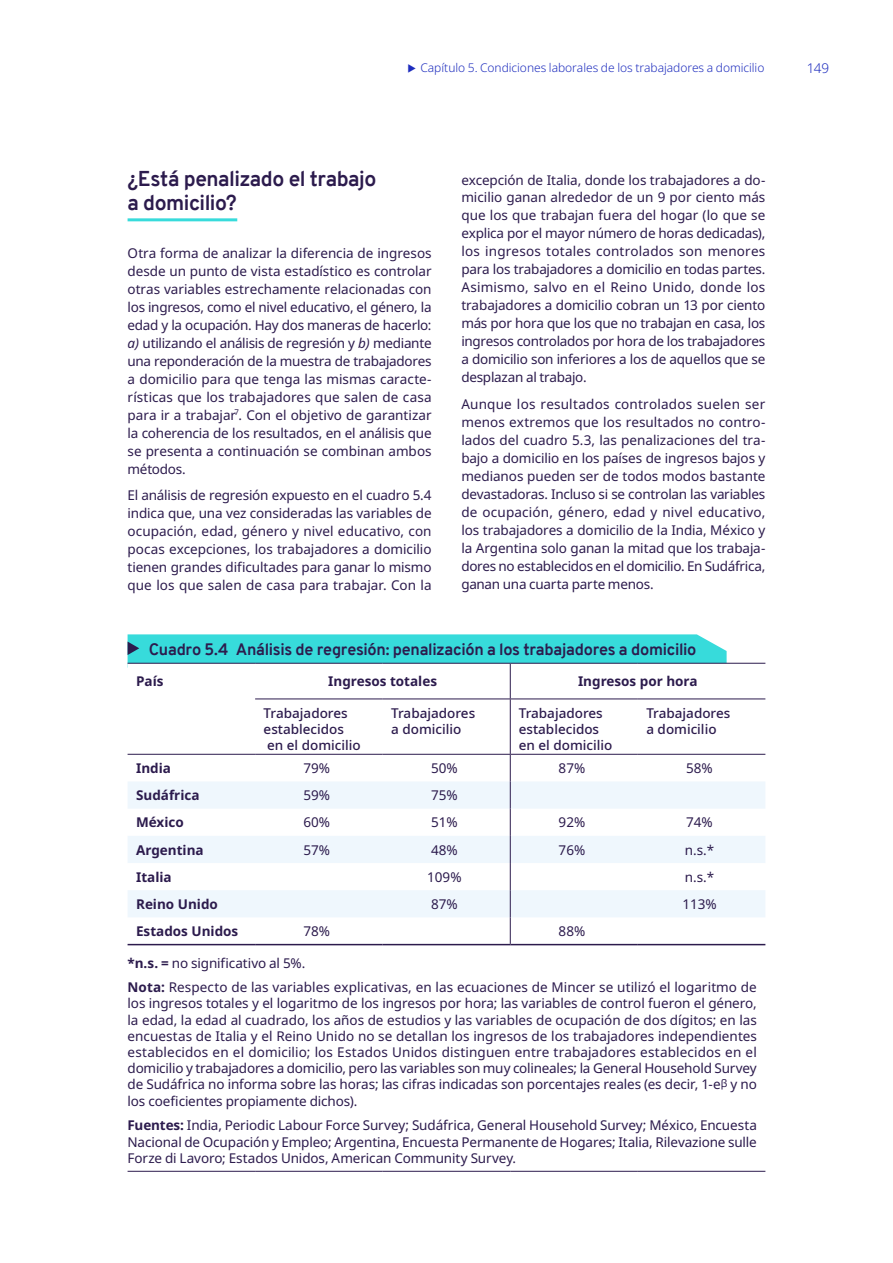
<style>
.page{position:relative;width:893px;height:1263px;background:#fff}
.page>*{position:absolute;margin:0;border:0;box-sizing:border-box;transform-origin:0 0}
.Heading_level_2_dark{font:700 21px/24px "Overpass";letter-spacing:-.02em;color:#2c1b4d}
.Pullout_stat_white{font:700 16.2px "Overpass";letter-spacing:-.015em;color:#2c1b4d}
.Body_text_dark_blue{font:13.5px/18px "Noto Sans";letter-spacing:-.015em;color:#2c1b4d;text-align:justify}
.Pullout_stat_white-2{font:13.5px/16.2px "Noto Sans";letter-spacing:-.01em;color:#2c1b4d;text-align:justify}
.Table{font:500 13.5px/16.2px "Noto Sans";color:#2c1b4d}
.Table-2{font:700 13.5px "Noto Sans";color:#2c1b4d}
.Table-3{font:13.5px "Noto Sans";color:#2c1b4d}
.Page_number{font:300 13.5px "Noto Sans";color:#1e2dbe}
.t1{font:300 12px "Noto Sans";letter-spacing:-.005em;color:#1e2dbe}
.s1{font-style:italic}
.s2{font-weight:700}
</style>
<div class="page">
<hr style="left:128px;top:218px;width:109px;height:3px;background:#37dbdb">
<svg style="left:128px;top:634px;width:599px;height:29px;background:#3cd9da"></svg>
<svg style="left:128px;top:664px;width:637px;height:280px"></svg>
<svg style="left:128px;top:781px;width:637px;height:136px;fill:#eff7fd"></svg>
<hr style="left:128px;top:1171px;width:127px;height:1px;background:#2c1b4d">
<hr style="left:255px;top:1171px;width:128px;height:1px;background:#2c1b4d">
<hr style="left:383px;top:1171px;width:127px;height:1px;background:#2c1b4d">
<hr style="left:510px;top:1171px;width:128px;height:1px;background:#2c1b4d">
<hr style="left:638px;top:1171px;width:127px;height:1px;background:#2c1b4d">
<hr style="left:128px;top:663px;width:127px;height:1px;background:#2c1b4d">
<hr style="left:255px;top:663px;width:128px;height:1px;background:#2c1b4d">
<hr style="left:383px;top:663px;width:127px;height:1px;background:#2c1b4d">
<hr style="left:510px;top:663px;width:128px;height:1px;background:#2c1b4d">
<hr style="left:638px;top:663px;width:127px;height:1px;background:#2c1b4d">
<hr style="left:255px;top:698px;width:128px;height:1px;background:#2c1b4d">
<hr style="left:383px;top:698px;width:127px;height:1px;background:#2c1b4d">
<hr style="left:510px;top:698px;width:128px;height:1px;background:#2c1b4d">
<hr style="left:638px;top:698px;width:127px;height:1px;background:#2c1b4d">
<hr style="left:128px;top:944px;width:127px;height:1px;background:#2c1b4d">
<hr style="left:255px;top:944px;width:128px;height:1px;background:#2c1b4d">
<hr style="left:383px;top:944px;width:127px;height:1px;background:#2c1b4d">
<hr style="left:510px;top:944px;width:128px;height:1px;background:#2c1b4d">
<hr style="left:638px;top:944px;width:127px;height:1px;background:#2c1b4d">
<hr style="left:128px;top:754px;width:127px;height:1px;background:#2c1b4d">
<hr style="left:255px;top:754px;width:128px;height:1px;background:#2c1b4d">
<hr style="left:383px;top:754px;width:127px;height:1px;background:#2c1b4d">
<hr style="left:510px;top:754px;width:128px;height:1px;background:#2c1b4d">
<hr style="left:638px;top:754px;width:127px;height:1px;background:#2c1b4d">
<hr style="left:510px;top:664px;width:1px;height:34px;background:#2c1b4d">
<hr style="left:510px;top:699px;width:1px;height:55px;background:#2c1b4d">
<svg style="left:510px;top:755px;width:1px;height:189px"></svg>
<p class="t1" style="left:420px;top:60px;width:346px">Capítulo 5. Condiciones laborales de los trabajadores a domicilio</p>
<p class="Page_number" style="left:807px;top:59px;width:24px">149</p>
<p class="Heading_level_2_dark" style="left:128px;top:167px;width:250px">¿Está penalizado el trabajo a domicilio?</p>
<p class="Body_text_dark_blue" style="left:128px;top:244px;width:306px">Otra forma de analizar la diferencia de ingresos desde un punto de vista estadístico es controlar otras variables estrechamente relacionadas con los ingresos, como el nivel educativo, el género, la edad y la ocupación. Hay dos maneras de hacerlo: <span class="s1">a)</span> utilizando el análisis de regresión y <span class="s1">b)</span> mediante una reponderación de la muestra de trabajadores a domicilio para que tenga las mismas caracte&shy;rísticas que los trabajadores que salen de casa para ir a trabajar<sup>7</sup>. Con el objetivo de garantizar la coherencia de los resultados, en el análisis que se presenta a continuación se combinan ambos métodos.</p>
<p class="Body_text_dark_blue" style="left:128px;top:487px;width:306px">El análisis de regresión expuesto en el cuadro 5.4 indica que, una vez consideradas las variables de ocupación, edad, género y nivel educativo, con pocas excepciones, los trabajadores a domicilio tienen grandes dificultades para ganar lo mismo que los que salen de casa para trabajar. Con la</p>
<p class="Body_text_dark_blue" style="left:461px;top:171px;width:306px">excepción de Italia, donde los trabajadores a do&shy;micilio ganan alrededor de un 9 por ciento más que los que trabajan fuera del hogar (lo que se explica por el mayor número de horas dedicadas), los ingresos totales controlados son menores para los trabajadores a domicilio en todas partes.<br>Asimismo, salvo en el Reino Unido, donde los trabajadores a domicilio cobran un 13 por ciento más por hora que los que no trabajan en casa, los ingresos controlados por hora de los trabajadores a domicilio son inferiores a los de aquellos que se desplazan al trabajo.</p>
<p class="Body_text_dark_blue" style="left:461px;top:395px;width:306px">Aunque los resultados controlados suelen ser menos extremos que los resultados no contro&shy;lados del cuadro 5.3, las penalizaciones del tra&shy;bajo a domicilio en los países de ingresos bajos y medianos pueden ser de todos modos bastante devastadoras. Incluso si se controlan las variables de ocupación, género, edad y nivel educativo, los trabajadores a domicilio de la India, México y la Argentina solo ganan la mitad que los trabaja&shy;dores no establecidos en el domicilio. En Sudáfrica, ganan una cuarta parte menos.</p>
<p class="Pullout_stat_white" style="left:149px;top:638px;width:549px">Cuadro 5.4 Análisis de regresión: penalización a los trabajadores a domicilio</p>
<p class="Table-2" style="left:136px;top:672px;width:29px">País</p>
<p class="Table-2" style="left:328px;top:672px;width:110px">Ingresos totales</p>
<p class="Table-2" style="left:578px;top:672px;width:121px">Ingresos por hora</p>
<p class="Table" style="left:264px;top:705px;width:99px">Trabajadores establecidos en el domicilio</p>
<p class="Table" style="left:391px;top:705px;width:85px">Trabajadores a domicilio</p>
<p class="Table" style="left:519px;top:705px;width:95px">Trabajadores establecidos en el domicilio</p>
<p class="Table" style="left:646px;top:705px;width:85px">Trabajadores a domicilio</p>
<p class="Table-2" style="left:136px;top:758px;width:36px">India</p>
<p class="Table-3" style="left:303px;top:758px;width:28px">79%</p>
<p class="Table-3" style="left:431px;top:758px;width:28px">50%</p>
<p class="Table-3" style="left:559px;top:758px;width:28px">87%</p>
<p class="Table-3" style="left:686px;top:758px;width:28px">58%</p>
<p class="Table-2" style="left:136px;top:786px;width:65px">Sudáfrica</p>
<p class="Table-3" style="left:303px;top:786px;width:28px">59%</p>
<p class="Table-3" style="left:431px;top:786px;width:28px">75%</p>
<p class="Table-2" style="left:136px;top:813px;width:49px">México</p>
<p class="Table-3" style="left:303px;top:813px;width:28px">60%</p>
<p class="Table-3" style="left:431px;top:813px;width:28px">51%</p>
<p class="Table-3" style="left:559px;top:813px;width:28px">92%</p>
<p class="Table-3" style="left:686px;top:813px;width:28px">74%</p>
<p class="Table-2" style="left:136px;top:840px;width:69px">Argentina</p>
<p class="Table-3" style="left:303px;top:840px;width:28px">57%</p>
<p class="Table-3" style="left:431px;top:840px;width:28px">48%</p>
<p class="Table-3" style="left:559px;top:840px;width:28px">76%</p>
<p class="Table-3" style="left:685px;top:840px;width:31px">n.s.*</p>
<p class="Table-2" style="left:136px;top:867px;width:37px">Italia</p>
<p class="Table-3" style="left:427px;top:867px;width:36px">109%</p>
<p class="Table-3" style="left:685px;top:867px;width:31px">n.s.*</p>
<p class="Table-2" style="left:136px;top:894px;width:83px">Reino Unido</p>
<p class="Table-3" style="left:431px;top:894px;width:28px">87%</p>
<p class="Table-3" style="left:682px;top:894px;width:36px">113%</p>
<p class="Table-2" style="left:136px;top:922px;width:104px">Estados Unidos</p>
<p class="Table-3" style="left:303px;top:922px;width:28px">78%</p>
<p class="Table-3" style="left:559px;top:922px;width:28px">88%</p>
<p class="Pullout_stat_white-2" style="left:128px;top:955px;width:179px"><span class="s2">*n.s. =</span> no significativo al 5%.</p>
<p class="Pullout_stat_white-2" style="left:128px;top:979px;width:631px"><span class="s2">Nota:</span> Respecto de las variables explicativas, en las ecuaciones de Mincer se utilizó el logaritmo de los ingresos totales y el logaritmo de los ingresos por hora; las variables de control fueron el género, la edad, la edad al cuadrado, los años de estudios y las variables de ocupación de dos dígitos; en las encuestas de Italia y el Reino Unido no se detallan los ingresos de los trabajadores independientes establecidos en el domicilio; los Estados Unidos distinguen entre trabajadores establecidos en el domicilio y trabajadores a domicilio, pero las variables son muy colineales; la General Household Survey de Sudáfrica no informa sobre las horas; las cifras indicadas son porcentajes reales (es decir, 1-e<sup>β</sup> y no los coeficientes propiamente dichos).</p>
<p class="Pullout_stat_white-2" style="left:128px;top:1118px;width:631px"><span class="s2">Fuentes:</span> India, Periodic Labour Force Survey; Sudáfrica, General Household Survey; México, Encuesta Nacional de Ocupación y Empleo; Argentina, Encuesta Permanente de Hogares; Italia, Rilevazione sulle Forze di Lavoro; Estados Unidos, American Community Survey.</p>
</div>
